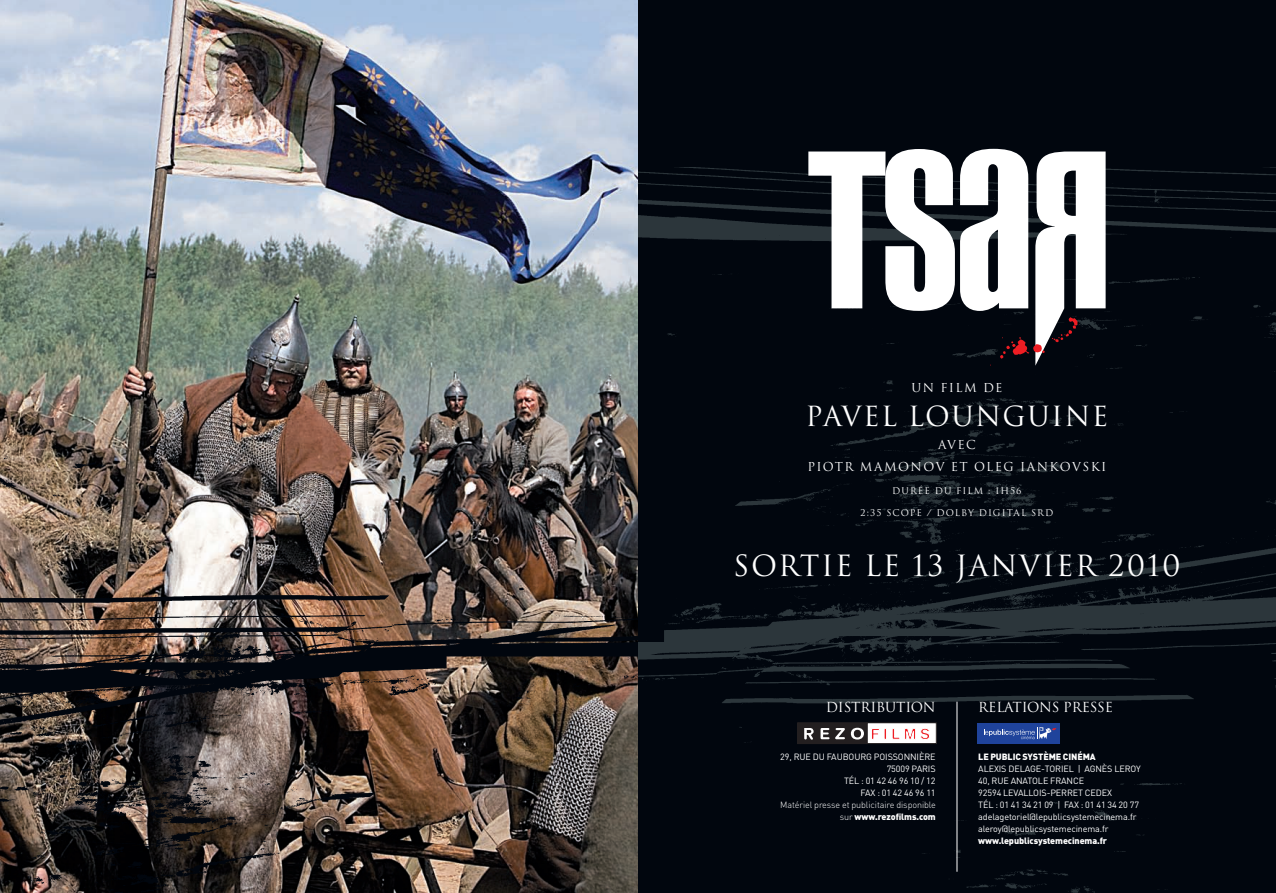
<style>
.page{position:relative;width:1276px;height:893px;background:#fff}
.page>*{position:absolute;margin:0;border:0;box-sizing:border-box;transform-origin:0 0}
.t1{font:28.5px "Trajan";letter-spacing:.06em;color:#fff}
.t2{font:27px "Trajan";letter-spacing:.06em;color:#fff}
.t3{font:13.5px "Trajan";letter-spacing:-.015em;color:#fff}
.t4{font:12px/22.5px "Trajan";letter-spacing:.115em;color:#fff;text-align:center}
.t5{font:9px/12px "DIN";letter-spacing:-.01em;color:#fff}
.t6{font:300 9px/12px "DIN";letter-spacing:-.01em;color:#fff;text-align:right}
.t7{font:900 9px "DIN";letter-spacing:-.01em;color:#fff}
.t8{font:9px "Trajan";letter-spacing:.115em;color:#fff}
.s1{font-weight:900}
</style>
<div class="page">
<div style="left:638px;top:0;width:638px;height:893px;background:#01060e"></div>
<img style="left:638px;top:168px;width:638px;height:725px">
<img style="left:0;top:0;width:638px;height:446px">
<hr style="left:956px;top:702px;width:1px;height:170px;background:#fff">
<div style="left:977px;top:723px;width:83px;height:21px;background:#1f439b"></div>
<svg style="left:984px;top:727px;width:72px;height:12px"></svg>
<div style="left:867px;top:723px;width:69px;height:21px;background:#fff"></div>
<div style="left:866px;top:722px;width:71px;height:22px;border:1px solid #231f20"></div>
<div style="left:797px;top:723px;width:70px;height:21px;background:#231f20"></div>
<div style="left:797px;top:722px;width:70px;height:22px;border:1px solid #231f20"></div>
<svg style="left:820px;top:728px;width:9px;height:11px"></svg>
<svg style="left:835px;top:728px;width:10px;height:11px"></svg>
<svg style="left:851px;top:728px;width:13px;height:11px"></svg>
<svg style="left:872px;top:729px;width:14px;height:11px"></svg>
<svg style="left:892px;top:728px;width:38px;height:12px"></svg>
<svg style="left:804px;top:728px;width:9px;height:12px"></svg>
<svg style="left:808px;top:149px;width:297px;height:217px"></svg>
<img style="left:0;top:446px;width:638px;height:447px">
<h3 class="t4" style="left:911px;top:376px;width:93px">UN FILM DE</h3>
<h2 class="t2" style="left:805px;top:401px;width:304px">PAVEL LOUNGUINE</h2>
<h3 class="t4" style="left:807px;top:433px;width:300px">AVEC<br>PIOTR MAMONOV ET OLEG IANKOVSKI</h3>
<p class="t8" style="left:892px;top:485px;width:131px">DURÉE DU FILM : 1H56</p>
<p class="t8" style="left:860px;top:508px;width:194px">2:35 SCOPE / DOLBY DIGITAL SRD</p>
<h1 class="t1" style="left:733px;top:550px;width:449px">SORTIE LE 13 JANVIER 2010</h1>
<h3 class="t3" style="left:826px;top:699px;width:111px">DISTRIBUTION</h3>
<p class="t5" style="left:780px;top:751px;width:157px;text-align:right">29, RUE DU FAUBOURG POISSONNIÈRE<br>75009 PARIS<br>TÉL : 01 42 46 96 10 / 12<br>FAX : 01 42 46 96 11</p>
<p class="t6" style="left:780px;top:799px;width:157px">Matériel presse et publicitaire disponible sur <span class="s1">www.rezofilms.com</span></p>
<h3 class="t3" style="left:978px;top:699px;width:136px">RELATIONS PRESSE</h3>
<p class="t7" style="left:978px;top:751px;width:119px">LE PUBLIC SYSTÈME CINÉMA</p>
<p class="t5" style="left:978px;top:763px;width:164px">ALEXIS DELAGE-TORIEL | AGNÈS LEROY 40, RUE ANATOLE FRANCE<br>92594 LEVALLOIS-PERRET CEDEX<br>TÉL : 01 41 34 21 09 | FAX : 01 41 34 20 77 adelagetoriel@lepublicsystemecinema.fr aleroy@lepublicsystemecinema.fr</p>
<p class="t7" style="left:978px;top:835px;width:130px">www.lepublicsystemecinema.fr</p>
</div>
